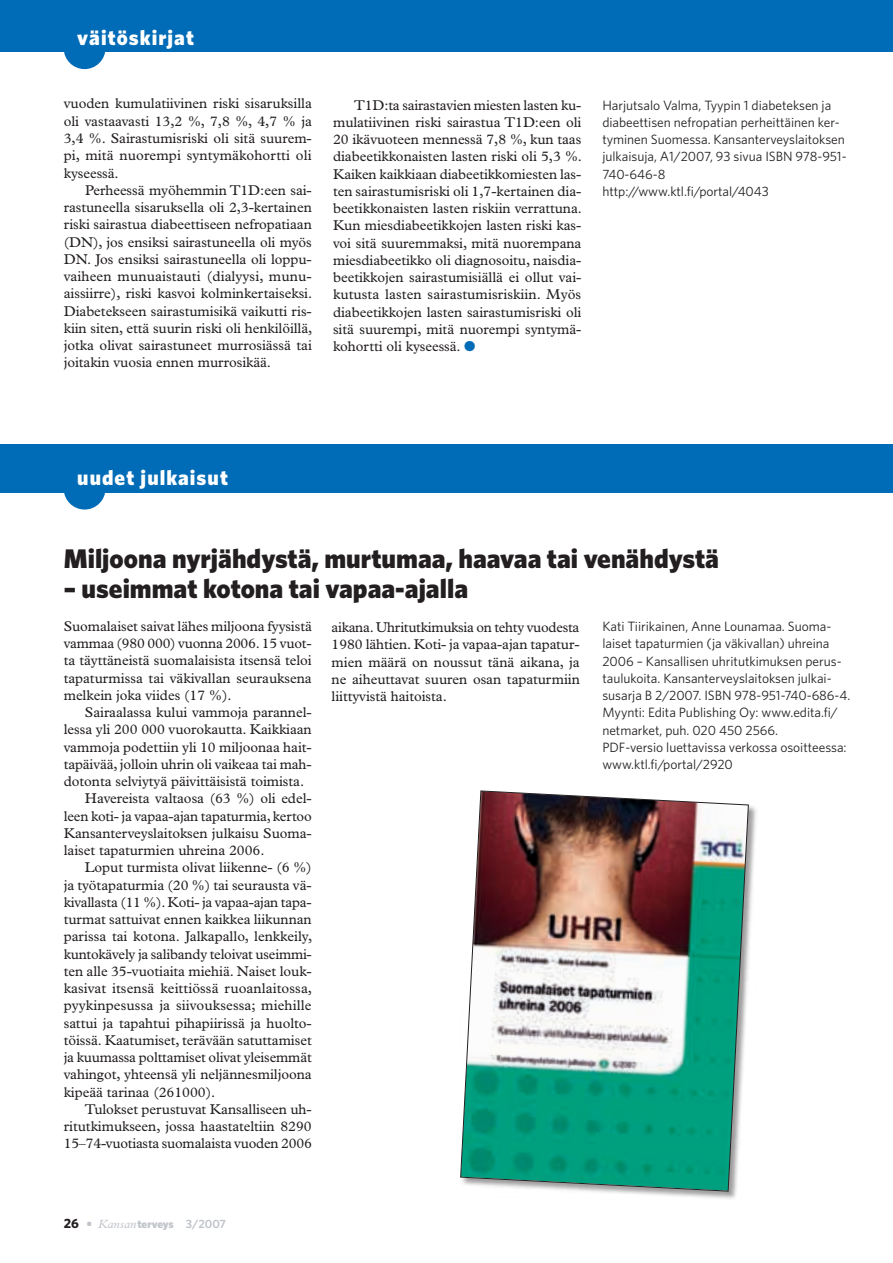
<style>
.page{position:relative;width:893px;height:1263px;background:#fff}
.page>*{position:absolute;margin:0;border:0;box-sizing:border-box;transform-origin:0 0}
.t1{font:900 27px "Whitney";color:#231f20}
.t2{font:900 21px "Whitney";letter-spacing:.05em;color:#fff}
.t3{font:14.25px/17.2px "Plantin";letter-spacing:-.005em;color:#231f20;text-align:justify}
.t4{font:13.5px/17.2px "Whitney";letter-spacing:-.005em;color:#231f20}
.t5{font:900 11.25px "Whitney";letter-spacing:-.01em;color:#c0c4ca}
.s1{color:#006bb6}
.s2{font-weight:700;font-size:13.5px;color:#231f20}
.s3{font-weight:700;font-size:12px}
.s4{font-family:"Plantin";font-weight:400;font-style:italic;font-size:12px}
.s5{font-weight:600;font-size:12px}
</style>
<div class="page">
<div style="left:64px;top:27px;width:41px;height:42px;background:#006bb6;border-radius:50%"></div>
<div style="left:0;top:0;width:893px;height:52px;background:#006bb6"></div>
<div style="left:64px;top:468px;width:41px;height:41px;background:#006bb6;border-radius:50%"></div>
<div style="left:0;top:444px;width:893px;height:48px;background:#006bb6"></div>
<div style="left:459px;top:790px;width:299px;height:411px;background:#231f20;opacity:.45"></div>
<img style="left:460px;top:791px;width:289px;height:400px">
<h2 class="t2" style="left:77px;top:25px;width:118px">väitöskirjat</h2>
<p class="t3" style="left:64px;top:95px;width:250px">vuoden kumulatiivinen riski sisaruksilla oli vastaavasti 13,2 %, 7,8 %, 4,7 % ja 3,4 %. Sairastumisriski oli sitä suurem&shy;pi, mitä nuorempi syntymäkohortti oli kyseessä.</p>
<p class="t3" style="left:64px;top:181px;width:250px;text-indent:21px">Perheessä myöhemmin T1D:een sai&shy;rastuneella sisaruksella oli 2,3-kertainen riski sairastua diabeettiseen nefropatiaan (DN), jos ensiksi sairastuneella oli myös DN. Jos ensiksi sairastuneella oli loppu&shy;vaiheen munuaistauti (dialyysi, munu&shy;aissiirre), riski kasvoi kolminkertaiseksi.<br>Diabetekseen sairastumisikä vaikutti ris&shy;kiin siten, että suurin riski oli henkilöillä, jotka olivat sairastuneet murrosiässä tai joitakin vuosia ennen murrosikää.</p>
<p class="t3" style="left:333px;top:96px;width:250px;text-indent:21px">T1D:ta sairastavien miesten lasten ku&shy;mulatiivinen riski sairastua T1D:een oli 20 ikävuoteen mennessä 7,8 %, kun taas diabeetikkonaisten lasten riski oli 5,3 %.<br>Kaiken kaikkiaan diabeetikkomiesten las&shy;ten sairastumisriski oli 1,7-kertainen dia&shy;beetikkonaisten lasten riskiin verrattuna.<br>Kun miesdiabeetikkojen lasten riski kas&shy;voi sitä suuremmaksi, mitä nuorempana miesdiabeetikko oli diagnosoitu, naisdia&shy;beetikkojen sairastumisiällä ei ollut vai&shy;kutusta lasten sairastumisriskiin. Myös diabeetikkojen lasten sairastumisriski oli sitä suurempi, mitä nuorempi syntymä&shy;kohortti oli kyseessä. <span class="s1">●</span></p>
<p class="t4" style="left:602px;top:96px;width:246px">Harjutsalo Valma, Tyypin 1 diabeteksen ja diabeettisen nefropatian perheittäinen ker&shy;tyminen Suomessa. Kansanterveyslaitoksen julkaisuja, A1/2007, 93 sivua ISBN 978-951- 740-646-8<br>http://www.ktl.fi/portal/4043</p>
<h2 class="t2" style="left:77px;top:465px;width:152px">uudet julkaisut</h2>
<h1 class="t1" style="left:64px;top:542px;width:657px">Miljoona nyrjähdystä, murtumaa, haavaa tai venähdystä</h1>
<h1 class="t1" style="left:64px;top:572px;width:406px">– useimmat kotona tai vapaa-ajalla</h1>
<p class="t3" style="left:64px;top:617px;width:250px">Suomalaiset saivat lähes miljoona fyysistä vammaa (980 000) vuonna 2006. 15 vuot&shy;ta täyttäneistä suomalaisista itsensä teloi tapaturmissa tai väkivallan seurauksena melkein joka viides (17 %).</p>
<p class="t3" style="left:85px;top:704px;width:228px">Sairaalassa kului vammoja parannel-</p>
<p class="t3" style="left:64px;top:721px;width:250px">lessa yli 200 000 vuorokautta. Kaikkiaan</p>
<p class="t3" style="left:64px;top:738px;width:250px">vammoja podettiin yli 10 miljoonaa hait-</p>
<p class="t3" style="left:64px;top:755px;width:250px">tapäivää, jolloin uhrin oli vaikeaa tai mah-</p>
<p class="t3" style="left:64px;top:773px;width:242px">dotonta selviytyä päivittäisistä toimista.</p>
<p class="t3" style="left:85px;top:790px;width:228px">Havereista valtaosa (63 %) oli edel-</p>
<p class="t3" style="left:64px;top:807px;width:250px">leen koti- ja vapaa-ajan tapaturmia, kertoo</p>
<p class="t3" style="left:64px;top:824px;width:250px">Kansanterveyslaitoksen julkaisu Suoma-</p>
<p class="t3" style="left:64px;top:842px;width:202px">laiset tapaturmien uhreina 2006.</p>
<p class="t3" style="left:85px;top:859px;width:228px">Loput turmista olivat liikenne- (6 %)</p>
<p class="t3" style="left:64px;top:876px;width:250px">ja työtapaturmia (20 %) tai seurausta vä-</p>
<p class="t3" style="left:64px;top:893px;width:250px">kivallasta (11 %). Koti- ja vapaa-ajan tapa-</p>
<p class="t3" style="left:64px;top:911px;width:250px">turmat sattuivat ennen kaikkea liikunnan</p>
<p class="t3" style="left:64px;top:928px;width:250px">parissa tai kotona. Jalkapallo, lenkkeily,</p>
<p class="t3" style="left:64px;top:945px;width:250px">kuntokävely ja salibandy teloivat useimmi-</p>
<p class="t3" style="left:64px;top:962px;width:250px">ten alle 35-vuotiaita miehiä. Naiset louk-</p>
<p class="t3" style="left:64px;top:980px;width:250px">kasivat itsensä keittiössä ruoanlaitossa,</p>
<p class="t3" style="left:64px;top:997px;width:249px">pyykinpesussa ja siivouksessa; miehille</p>
<p class="t3" style="left:64px;top:1014px;width:250px">sattui ja tapahtui pihapiirissä ja huolto-</p>
<p class="t3" style="left:64px;top:1031px;width:250px">töissä. Kaatumiset, terävään satuttamiset</p>
<p class="t3" style="left:64px;top:1049px;width:249px">ja kuumassa polttamiset olivat yleisemmät</p>
<p class="t3" style="left:64px;top:1066px;width:250px">vahingot, yhteensä yli neljännesmiljoona</p>
<p class="t3" style="left:64px;top:1083px;width:153px">kipeää tarinaa (261000).</p>
<p class="t3" style="left:85px;top:1100px;width:228px">Tulokset perustuvat Kansalliseen uh-</p>
<p class="t3" style="left:64px;top:1118px;width:250px">ritutkimukseen, jossa haastateltiin 8290</p>
<p class="t3" style="left:64px;top:1135px;width:250px">15–74-vuotiasta suomalaista vuoden 2006</p>
<p class="t3" style="left:332px;top:619px;width:250px">aikana. Uhritutkimuksia on tehty vuodesta 1980 lähtien. Koti- ja vapaa-ajan tapatur&shy;mien määrä on noussut tänä aikana, ja ne aiheuttavat suuren osan tapaturmiin liittyvistä haitoista.</p>
<p class="t4" style="left:602px;top:617px;width:250px">Kati Tiirikainen, Anne Lounamaa. Suoma&shy;laiset tapaturmien (ja väkivallan) uhreina 2006 – Kansallisen uhritutkimuksen perus&shy;taulukoita. Kansanterveyslaitoksen julkai&shy;susarja B 2/2007. ISBN 978-951-740-686-4.<br>Myynti: Edita Publishing Oy: www.edita.fi/ netmarket, puh. 020 450 2566.<br>PDF-versio luettavissa verkossa osoitteessa: www.ktl.fi/portal/2920</p>
<p class="t5" style="left:64px;top:1217px;width:164px"><span class="s2">26</span> <span class="s3">•</span> <span class="s4">Kansan</span>terveys <span class="s5">3/2007</span></p>
</div>
